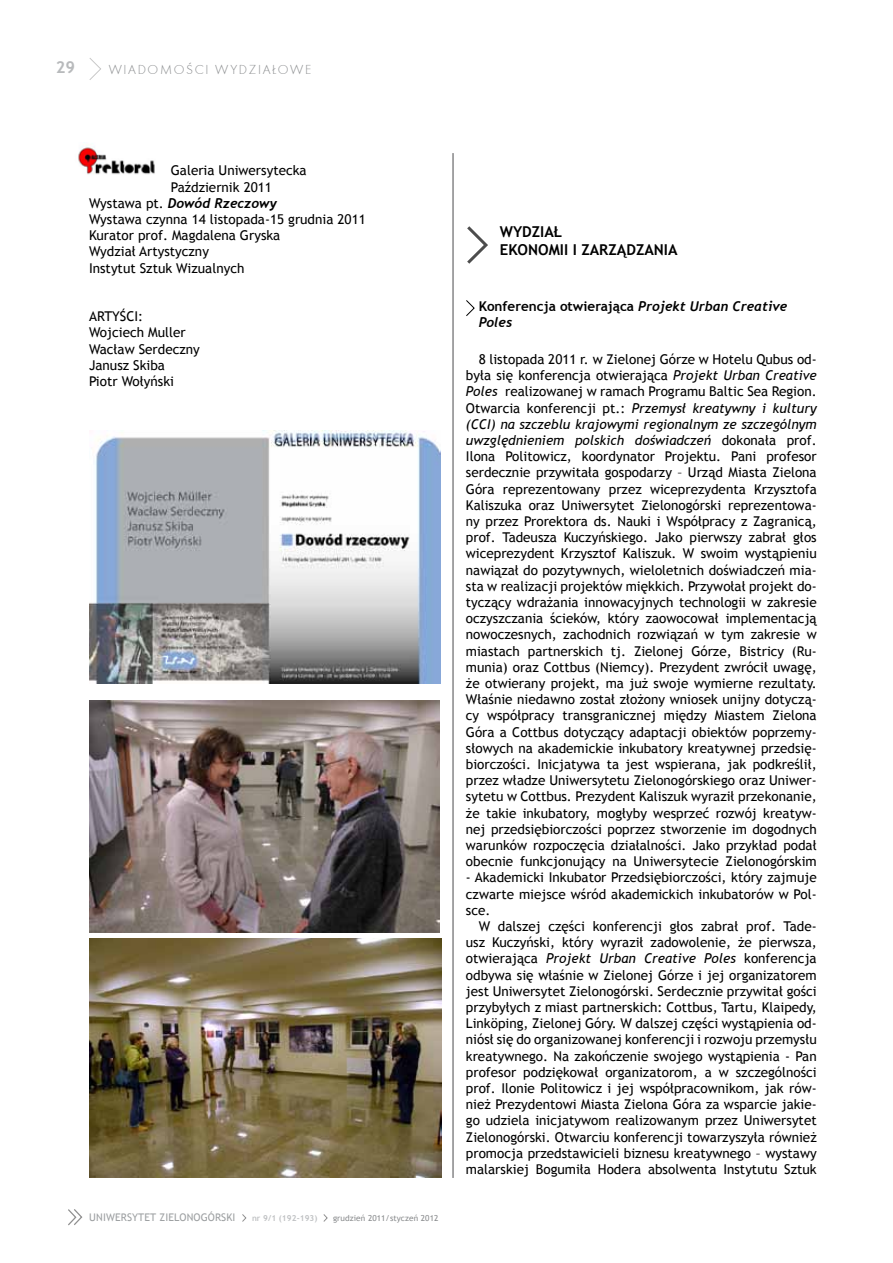
<style>
.page{position:relative;width:893px;height:1263px;background:#fff}
.page>*{position:absolute;margin:0;border:0;box-sizing:border-box;transform-origin:0 0}
.t1{font:700 16.5px "Trebuchet MS";color:#b8babc}
.t2{font:700 15px/18px "Trebuchet MS";color:#000}
.t3{font:13.5px/16.2px "Trebuchet MS";color:#000}
.t4{font:700 13.5px "Trebuchet MS";color:#000}
.t5{font:italic 700 13.5px "Trebuchet";color:#000}
.t6{font:13.5px "Futura TEE Ligh";letter-spacing:.12em;color:#8a8c8e}
.t7{font:10.5px "Trebuchet MS";letter-spacing:.01em;color:#9da0a2}
.t8{font:8.25px "Trebuchet MS";letter-spacing:.01em;color:#8a8c8e}
.t9{font:700 8.25px "Trebuchet MS";letter-spacing:.01em;color:#c0c2c4}
.s1{font-family:"Trebuchet MS";font-weight:400;font-style:normal}
.s2{font-family:"Trebuchet";font-style:italic}
.s3{font-style:italic}
</style>
<div class="page">
<svg style="left:89px;top:58px;width:12px;height:22px"></svg>
<svg style="left:68px;top:1209px;width:15px;height:17px"></svg>
<svg style="left:242px;top:1214px;width:4px;height:8px"></svg>
<svg style="left:323px;top:1214px;width:5px;height:8px"></svg>
<img style="left:78px;top:142px;width:77px;height:33px">
<img style="left:89px;top:700px;width:351px;height:232px">
<img style="left:89px;top:939px;width:352px;height:239px">
<img style="left:89px;top:430px;width:351px;height:253px">
<hr style="left:453px;top:153px;width:1px;height:1025px;background:#4a4a4d">
<svg style="left:467px;top:226px;width:21px;height:38px"></svg>
<svg style="left:466px;top:300px;width:9px;height:16px"></svg>
<p class="t1" style="left:56px;top:57px;width:21px">29</p>
<p class="t6" style="left:109px;top:61px;width:204px">WIADOMOŚCI WYDZIAŁOWE</p>
<p class="t3" style="left:171px;top:163px;width:137px">Galeria Uniwersytecka<br>Październik 2011</p>
<p class="t5" style="left:89px;top:195px;width:190px"><span class="s1">Wystawa pt.</span> Dowód Rzeczowy</p>
<p class="t3" style="left:89px;top:211px;width:278px">Wystawa czynna 14 listopada-15 grudnia 2011<br>Kurator prof. Magdalena Gryska<br>Wydział Artystyczny<br>Instytut Sztuk Wizualnych</p>
<p class="t3" style="left:89px;top:309px;width:112px">ARTYŚCI:<br>Wojciech Muller<br>Wacław Serdeczny<br>Janusz Skiba<br>Piotr Wołyński</p>
<p class="t7" style="left:89px;top:1211px;width:148px">UNIWERSYTET ZIELONOGÓRSKI</p>
<p class="t9" style="left:252px;top:1213px;width:67px">nr 9/1 (192-193)</p>
<p class="t8" style="left:333px;top:1213px;width:107px">grudzień 2011/styczeń 2012</p>
<p class="t2" style="left:500px;top:222px;width:179px">wydział<br>ekonomii i zarządzania</p>
<p class="t4" style="left:479px;top:298px;width:310px">Konferencja otwierająca <span class="s2">Projekt Urban Creative</span></p>
<p class="t5" style="left:479px;top:314px;width:35px">Poles</p>
<p class="t3" style="left:466px;top:351px;width:352px;text-align:justify;text-indent:13px">8 listopada 2011 r. w Zielonej Górze w Hotelu Qubus od&shy;była się konferencja otwierająca <span class="s3">Projekt Urban Creative Poles</span> realizowanej w ramach Programu Baltic Sea Region.<br>Otwarcia konferencji pt.: <span class="s3">Przemysł kreatywny i kultury (CCI) na szczeblu krajowymi regionalnym ze szczególnym uwzględnieniem polskich doświadczeń</span> dokonała prof.<br>Ilona Politowicz, koordynator Projektu. Pani profesor serdecznie przywitała gospodarzy – Urząd Miasta Zielona Góra reprezentowany przez wiceprezydenta Krzysztofa Kaliszuka oraz Uniwersytet Zielonogórski reprezentowa&shy;ny przez Prorektora ds. Nauki i Współpracy z Zagranicą, prof. Tadeusza Kuczyńskiego. Jako pierwszy zabrał głos wiceprezydent Krzysztof Kaliszuk. W swoim wystąpieniu nawiązał do pozytywnych, wieloletnich doświadczeń mia&shy;sta w realizacji projektów miękkich. Przywołał projekt do&shy;tyczący wdrażania innowacyjnych technologii w zakresie oczyszczania ścieków, który zaowocował implementacją nowoczesnych, zachodnich rozwiązań w tym zakresie w miastach partnerskich tj. Zielonej Górze, Bistricy (Ru&shy;munia) oraz Cottbus (Niemcy). Prezydent zwrócił uwagę, że otwierany projekt, ma już swoje wymierne rezultaty.<br>Właśnie niedawno został złożony wniosek unijny dotyczą&shy;cy współpracy transgranicznej między Miastem Zielona Góra a Cottbus dotyczący adaptacji obiektów poprzemy&shy;słowych na akademickie inkubatory kreatywnej przedsię&shy;biorczości. Inicjatywa ta jest wspierana, jak podkreślił, przez władze Uniwersytetu Zielonogórskiego oraz Uniwer&shy;sytetu w Cottbus. Prezydent Kaliszuk wyraził przekonanie, że takie inkubatory, mogłyby wesprzeć rozwój kreatyw&shy;nej przedsiębiorczości poprzez stworzenie im dogodnych warunków rozpoczęcia działalności. Jako przykład podał obecnie funkcjonujący na Uniwersytecie Zielonogórskim</p>
<p class="t3" style="left:466px;top:870px;width:352px;text-align:justify">- Akademicki Inkubator Przedsiębiorczości, który zajmuje czwarte miejsce wśród akademickich inkubatorów w Pol&shy;sce.</p>
<p class="t3" style="left:466px;top:918px;width:352px;text-align:justify;text-indent:13px">W dalszej części konferencji głos zabrał prof. Tade&shy;usz Kuczyński, który wyraził zadowolenie, że pierwsza, otwierająca <span class="s3">Projekt Urban Creative Poles</span> konferencja odbywa się właśnie w Zielonej Górze i jej organizatorem jest Uniwersytet Zielonogórski. Serdecznie przywitał gości przybyłych z miast partnerskich: Cottbus, Tartu, Klaipedy, Linköping, Zielonej Góry. W dalszej części wystąpienia od&shy;niósł się do organizowanej konferencji i rozwoju przemysłu kreatywnego. Na zakończenie swojego wystąpienia - Pan profesor podziękował organizatorom, a w szczególności prof. Ilonie Politowicz i jej współpracownikom, jak rów&shy;nież Prezydentowi Miasta Zielona Góra za wsparcie jakie&shy;go udziela inicjatywom realizowanym przez Uniwersytet Zielonogórski. Otwarciu konferencji towarzyszyła również promocja przedstawicieli biznesu kreatywnego – wystawy malarskiej Bogumiła Hodera absolwenta Instytutu Sztuk</p>
</div>
